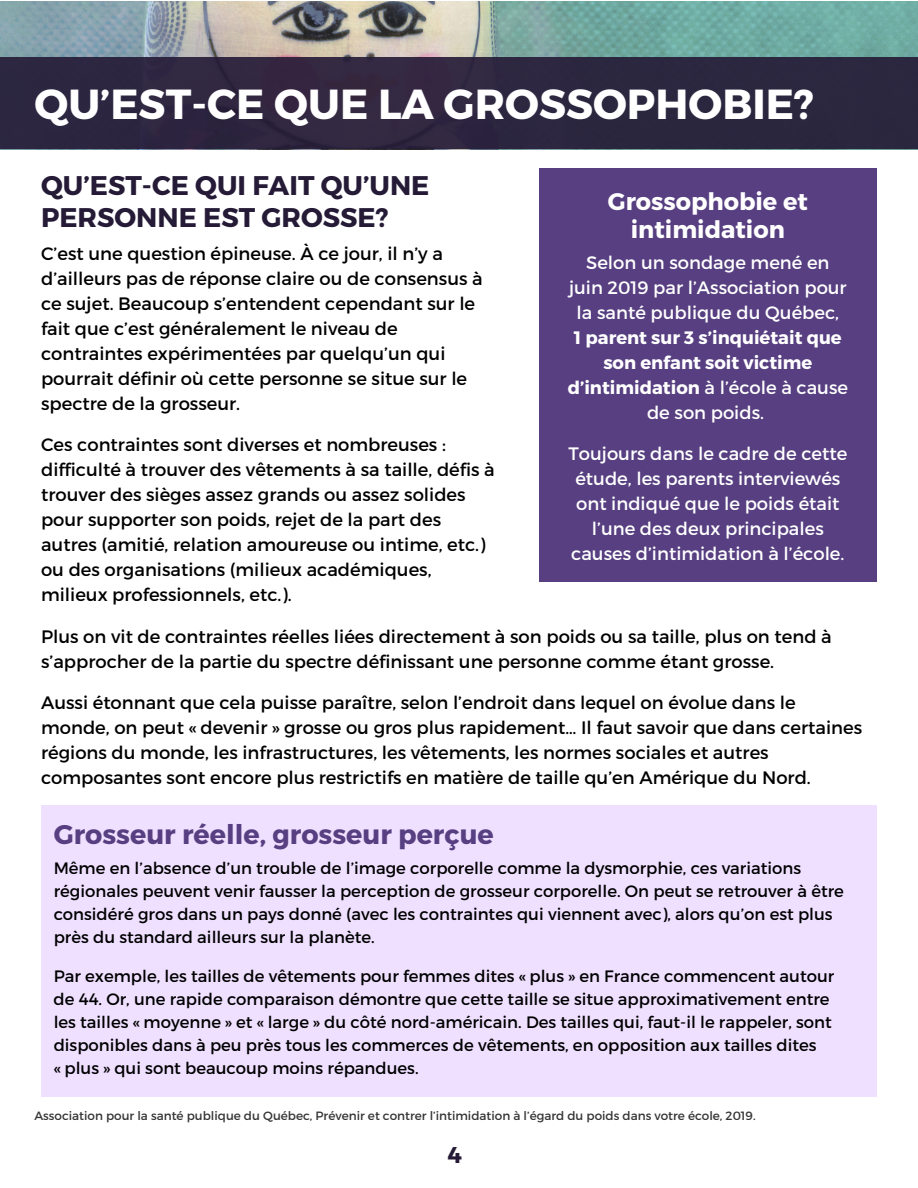
<style>
.page{position:relative;width:918px;height:1188px;background:#fff}
.page>*{position:absolute;margin:0;border:0;box-sizing:border-box;transform-origin:0 0}
.t1{font:700 42px "Montserrat";color:#fff}
.t2{font:700 27px/32px "Montserrat";color:#251b37}
.t3{font:700 27px "Montserrat";color:#573f81}
.t4{font:700 24px/28px "Montserrat";color:#fff;text-align:center}
.t5{font:700 22.8px "Montserrat";color:#251b37}
.t6{font:18px/25px "Montserrat";color:#000}
.t7{font:18px/25px "Montserrat";color:#fff;text-align:center}
.t8{font:16.5px/23px "Montserrat";color:#000}
.t9{font:12px "Montserrat";color:#343434}
.s1{font-weight:700}
</style>
<div class="page">
<div style="left:539px;top:169px;width:338px;height:413px;background:#573f81"></div>
<div style="left:41px;top:805px;width:836px;height:291px;background:#f0e0ff"></div>
<img style="left:0;top:1px;width:918px;height:149px">
<div style="left:0;top:58px;width:918px;height:91px;background:#2c2740"></div>
<p class="t1" style="left:34px;top:77px;width:781px">QU’EST-CE QUE LA GROSSOPHOBIE?</p>
<h4 class="t2" style="left:41px;top:168px;width:390px">QU’EST-CE QUI FAIT QU’UNE<br>PERSONNE EST GROSSE?</h4>
<h3 class="t6" style="left:41px;top:240px;width:443px">C’est une question épineuse. À ce jour, il n’y a d’ailleurs pas de réponse claire ou de consensus à ce sujet. Beaucoup s’entendent cependant sur le fait que c’est généralement le niveau de contraintes expérimentées par quelqu’un qui pourrait définir où cette personne se situe sur le spectre de la grosseur.</h3>
<h4 class="t6" style="left:41px;top:431px;width:455px">Ces contraintes sont diverses et nombreuses : difficulté à trouver des vêtements à sa taille, défis à trouver des sièges assez grands ou assez solides pour supporter son poids, rejet de la part des autres (amitié, relation amoureuse ou intime, etc.) ou des organisations (milieux académiques, milieux professionnels, etc.).</h4>
<h4 class="t6" style="left:41px;top:623px;width:792px">Plus on vit de contraintes réelles liées directement à son poids ou sa taille, plus on tend à s’approcher de la partie du spectre définissant une personne comme étant grosse.</h4>
<h4 class="t6" style="left:41px;top:689px;width:823px">Aussi étonnant que cela puisse paraître, selon l’endroit dans lequel on évolue dans le monde, on peut « devenir » grosse ou gros plus rapidement… Il faut savoir que dans certaines régions du monde, les infrastructures, les vêtements, les normes sociales et autres composantes sont encore plus restrictifs en matière de taille qu’en Amérique du Nord.</h4>
<h4 class="t3" style="left:54px;top:817px;width:442px">Grosseur réelle, grosseur perçue</h4>
<h4 class="t8" style="left:54px;top:856px;width:792px">Même en l’absence d’un trouble de l’image corporelle comme la dysmorphie, ces variations régionales peuvent venir fausser la perception de grosseur corporelle. On peut se retrouver à être considéré gros dans un pays donné (avec les contraintes qui viennent avec), alors qu’on est plus près du standard ailleurs sur la planète.</h4>
<h4 class="t8" style="left:54px;top:964px;width:782px">Par exemple, les tailles de vêtements pour femmes dites « plus » en France commencent autour de 44. Or, une rapide comparaison démontre que cette taille se situe approximativement entre les tailles « moyenne » et « large » du côté nord-américain. Des tailles qui, faut-il le rappeler, sont disponibles dans à peu près tous les commerces de vêtements, en opposition aux tailles dites<br>« plus » qui sont beaucoup moins répandues.</h4>
<h4 class="t9" style="left:34px;top:1108px;width:723px">Association pour la santé publique du Québec, Prévenir et contrer l’intimidation à l’égard du poids dans votre école, 2019.</h4>
<h1 class="t4" style="left:608px;top:186px;width:202px">Grossophobie et intimidation</h1>
<h2 class="t7" style="left:568px;top:249px;width:282px">Selon un sondage mené en juin 2019 par l’Association pour la santé publique du Québec,<br><span class="s1">1 parent sur 3 s’inquiétait que son enfant soit victime d’intimidation</span> à l’école à cause de son poids.</h2>
<h4 class="t7" style="left:568px;top:440px;width:280px">Toujours dans le cadre de cette étude, les parents interviewés ont indiqué que le poids était l’une des deux principales causes d’intimidation à l’école.</h4>
<p class="t5" style="left:447px;top:1140px;width:16px">4</p>
</div>
